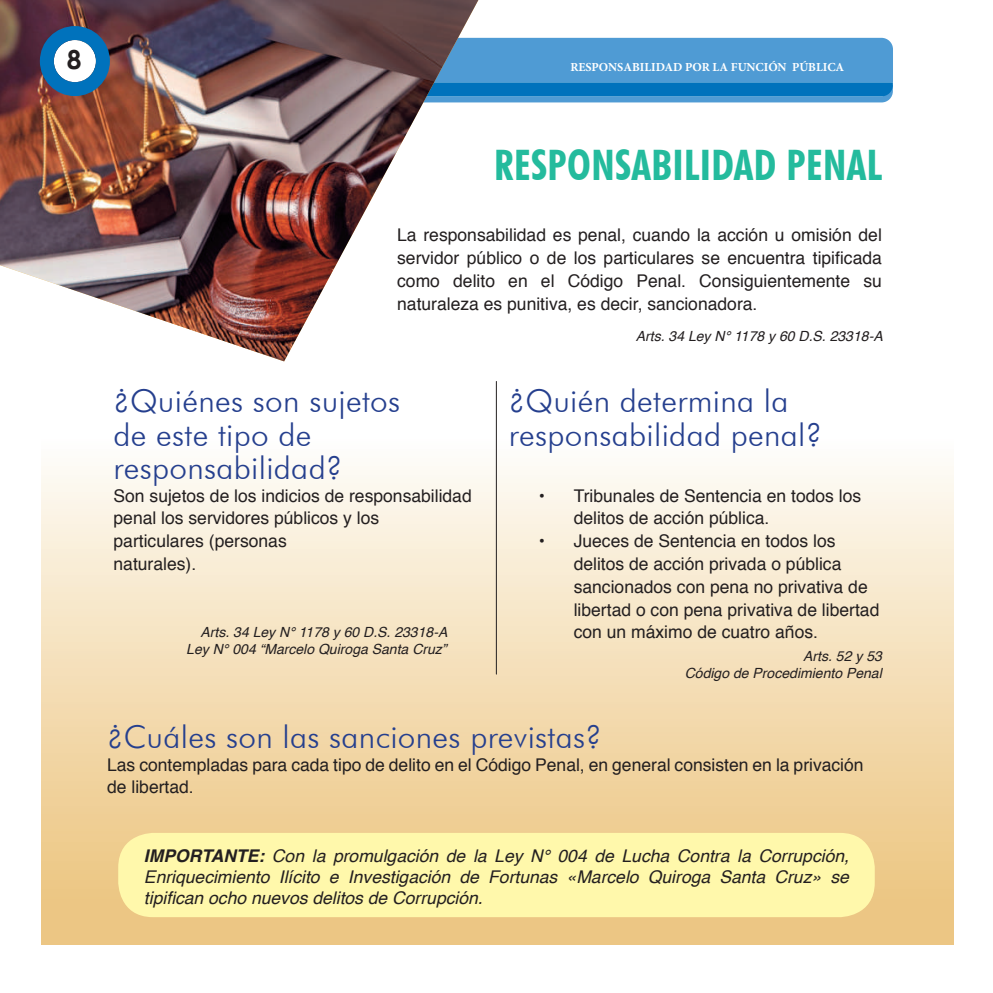
<style>
.page{position:relative;width:993px;height:993px;background:#fff}
.page>*{position:absolute;margin:0;border:0;box-sizing:border-box;transform-origin:0 0}
.t1{font:700 condensed 42px "Futura BT";letter-spacing:.01em;color:#24bb9d}
.t2{font:300 31.5px/33.2px "Futura BT";letter-spacing:.01em;color:#253f8e}
.t3{font:700 26.25px "Century Gothic";color:#231f20}
.t4{font:17.5px/22.8px "Helvetica";color:#231f20}
.t5{font:italic 17.5px/21px "Helvetica";color:#231f20;text-align:justify}
.t6{font:italic 14px/16.8px "Helvetica";color:#231f20;text-align:right}
.t7{font:700 12.25px "Minion Pro";color:#fff}
.s1{font-weight:700}
</style>
<div class="page">
<svg style="left:478px;top:96px;width:414px;height:6px;background:#519cd4"></svg>
<div style="left:42px;top:405px;width:910px;height:538px;background:linear-gradient(to bottom,#fff,#ebc177)"></div>
<hr style="left:496px;top:381px;width:1px;height:293px;background:#231f20">
<div style="left:118px;top:832px;width:756px;height:84px;background:#fff8ab;border-radius:35px"></div>
<img style="left:0;top:0;width:478px;height:361px">
<svg style="left:40px;top:26px;width:852px;height:70px;background:#6382a1"></svg>
<h3 class="t3" style="left:67px;top:43px;width:16px">8</h3>
<p class="t7" style="left:570px;top:58px;width:275px">RESPONSABILIDAD POR LA FUNCIÓN PÚBLICA</p>
<h1 class="t1" style="left:494px;top:139px;width:389px">RESPONSABILIDAD PENAL</h1>
<p class="t4" style="left:397px;top:224px;width:486px;text-align:justify">La responsabilidad es penal, cuando la acción u omisión del servidor público o de los particulares se encuentra tipificada como delito en el Código Penal. Consiguientemente su naturaleza es punitiva, es decir, sancionadora.</p>
<h2 class="t2" style="left:113px;top:384px;width:288px">¿Quiénes son sujetos de este tipo de responsabilidad?</h2>
<p class="t4" style="left:113px;top:484px;width:359px">Son sujetos de los indicios de responsabilidad penal los servidores públicos y los particulares (personas<br>naturales).</p>
<p class="t6" style="left:186px;top:624px;width:262px">Arts. 34 Ley N° 1178 y 60 D.S. 23318-A<br>Ley N° 004 “Marcelo Quiroga Santa Cruz”</p>
<p class="t6" style="left:635px;top:328px;width:248px">Arts. 34 Ley N° 1178 y 60 D.S. 23318-A</p>
<h2 class="t2" style="left:508px;top:384px;width:314px">¿Quién determina la responsabilidad penal?</h2>
<p class="t4" style="left:573px;top:484px;width:289px;text-indent:-35px">• Tribunales de Sentencia en todos los delitos de acción pública.</p>
<p class="t4" style="left:573px;top:530px;width:307px;text-indent:-35px">• Jueces de Sentencia en todos los delitos de acción privada o pública sancionados con pena no privativa de libertad o con pena privativa de libertad con un máximo de cuatro años.</p>
<p class="t6" style="left:684px;top:648px;width:198px">Arts. 52 y 53<br>Código de Procedimiento Penal</p>
<h2 class="t2" style="left:107px;top:719px;width:496px">¿Cuáles son las sanciones previstas?</h2>
<p class="t4" style="left:107px;top:753px;width:757px">Las contempladas para cada tipo de delito en el Código Penal, en general consisten en la privación de libertad.</p>
<p class="t5" style="left:144px;top:845px;width:706px"><span class="s1">IMPORTANTE:</span> Con la promulgación de la Ley N° 004 de Lucha Contra la Corrupción, Enriquecimiento Ilícito e Investigación de Fortunas «Marcelo Quiroga Santa Cruz» se tipifican ocho nuevos delitos de Corrupción.</p>
</div>
